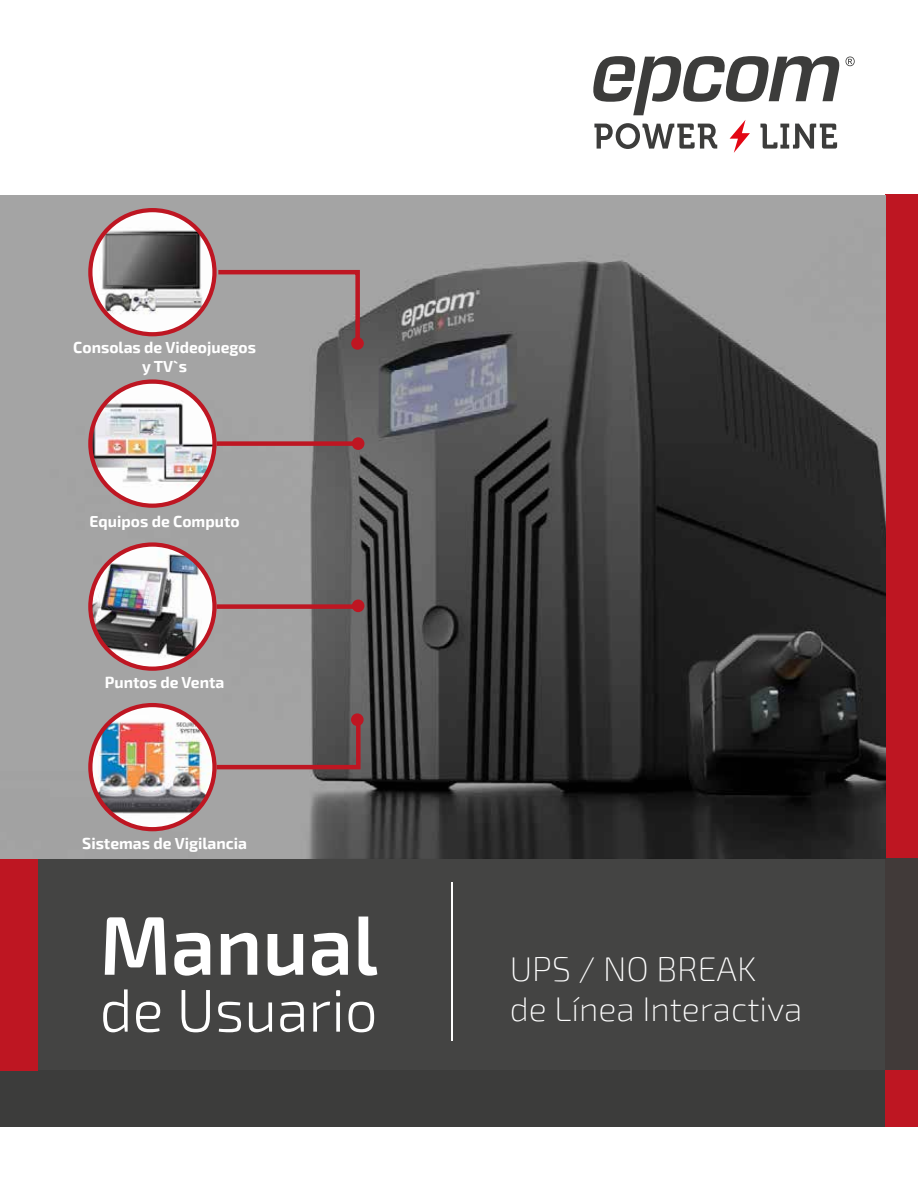
<style>
.page{position:relative;width:918px;height:1188px;background:#fff}
.page>*{position:absolute;margin:0;border:0;box-sizing:border-box;transform-origin:0 0}
.t1{font:600 83.25px "Exo 2";color:#fff;scale:.96 1}
.t2{font:300 60.3px "Exo 2";color:#fff;scale:.96 1}
.t3{font:200 33.45px/40.2px "Exo 2";color:#fff}
.t4{font:700 15.75px/18.9px "Exo 2";color:#fff;text-align:center}
</style>
<div class="page">
<div style="left:0;top:1070px;width:918px;height:57px;background:#3c3c3b"></div>
<div style="left:885px;top:195px;width:33px;height:932px;background:#be1622"></div>
<div style="left:0;top:858px;width:38px;height:213px;background:#be1622"></div>
<div style="left:38px;top:858px;width:880px;height:212px;background:#444443"></div>
<hr style="left:451px;top:882px;width:2px;height:159px;background:#fff">
<img style="left:0;top:195px;width:885px;height:664px">
<img style="left:90px;top:705px;width:124px;height:124px">
<div style="left:88px;top:703px;width:129px;height:128px;border:4px solid #be1622;border-radius:50%"></div>
<img style="left:90px;top:546px;width:124px;height:123px">
<div style="left:88px;top:542px;width:129px;height:129px;border:4px solid #be1622;border-radius:50%"></div>
<img style="left:90px;top:384px;width:124px;height:122px">
<div style="left:88px;top:379px;width:129px;height:129px;border:4px solid #be1622;border-radius:50%"></div>
<img style="left:90px;top:211px;width:124px;height:123px">
<div style="left:88px;top:208px;width:129px;height:128px;border:4px solid #be1622;border-radius:50%"></div>
<svg style="left:214px;top:268px;width:148px;height:80px;background:#a29595"></svg>
<div style="left:217px;top:441px;width:141px;height:5px;background:#be1622"></div>
<div style="left:217px;top:604px;width:140px;height:5px;background:#be1622"></div>
<svg style="left:212px;top:717px;width:151px;height:55px;background:#8f7d7e"></svg>
<div style="left:351px;top:337px;width:13px;height:13px;background:#be1622;border-radius:50%"></div>
<div style="left:352px;top:437px;width:12px;height:13px;background:#be1622;border-radius:50%"></div>
<div style="left:352px;top:600px;width:12px;height:12px;background:#be1622;border-radius:50%"></div>
<div style="left:351px;top:713px;width:13px;height:13px;background:#be1622;border-radius:50%"></div>
<svg style="left:593px;top:56px;width:262px;height:97px"></svg>
<p class="t4" style="left:73px;top:339px;width:184px">Consolas de Videojuegos y TV`s</p>
<p class="t4" style="left:90px;top:512px;width:152px">Equipos de Computo</p>
<p class="t4" style="left:105px;top:673px;width:121px">Puntos de Venta</p>
<p class="t4" style="left:82px;top:834px;width:166px">Sistemas de Vigilancia</p>
<h1 class="t1" style="left:100px;top:896px;width:292px">Manual</h1>
<h2 class="t2" style="left:100px;top:976px;width:291px">de Usuario</h2>
<h3 class="t3" style="left:510px;top:950px;width:294px">UPS / NO BREAK<br>de Línea Interactiva</h3>
</div>
